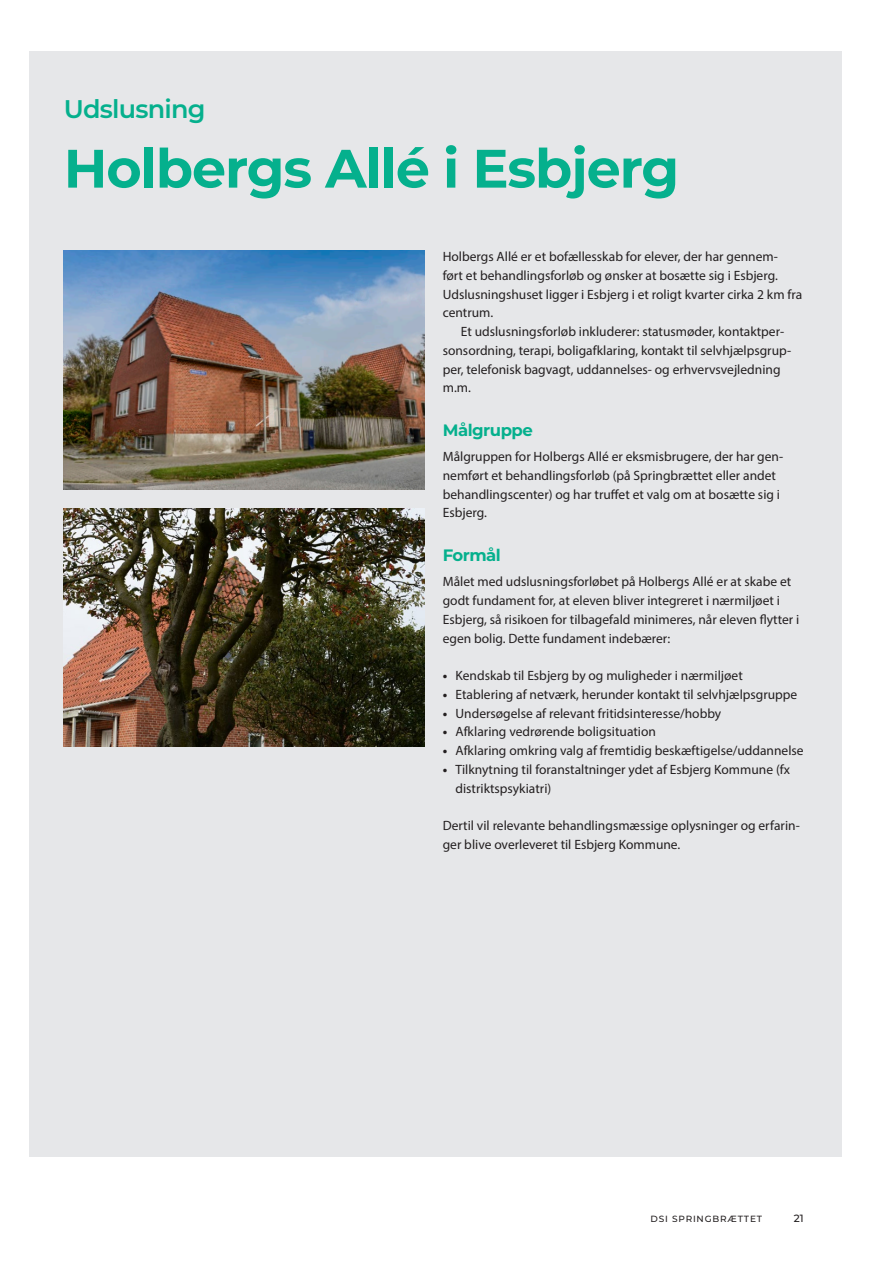
<style>
.page{position:relative;width:893px;height:1263px;background:#fff}
.page>*{position:absolute;margin:0;border:0;box-sizing:border-box;transform-origin:0 0}
.Overskrift_3{font:700 54px "Montserrat";letter-spacing:-.02em;color:#05b08d}
.Stor_underrubrik{font:600 25.5px "Montserrat";letter-spacing:-.03em;color:#05b08d}
.Mellemrubrik{font:700 16.5px "Montserrat";letter-spacing:-.03em;color:#05b08d}
.Brød_u_indryk{font:13.5px/18.8px "Myriad Pro";color:#231f20}
.Brød{font:13.5px/18.8px "Myriad Pro";color:#231f20}
.t1{font:500 10.5px "Montserrat";color:#231f20}
.t2{font:500 9px "Montserrat";letter-spacing:.09em;color:#231f20}
.s1{font-weight:700}
</style>
<div class="page">
<div style="left:30px;top:51px;width:812px;height:1106px;background:#e6e7e9"></div>
<img style="left:64px;top:251px;width:360px;height:238px">
<img style="left:64px;top:508px;width:360px;height:238px">
<p class="Stor_underrubrik" style="left:64px;top:91px;width:143px">Udslusning</p>
<p class="Overskrift_3" style="left:64px;top:130px;width:617px">Holbergs Allé i Esbjerg</p>
<p class="Brød_u_indryk" style="left:443px;top:247px;width:361px">Holbergs Allé er et bofællesskab for elever, der har gennem-<br>ført et behandlingsforløb og ønsker at bosætte sig i Esbjerg.<br>Udslusningshuset ligger i Esbjerg i et roligt kvarter cirka 2 km fra centrum.</p>
<p class="Brød" style="left:443px;top:322px;width:350px;text-indent:18px">Et udslusningsforløb inkluderer: statusmøder, kontaktper&shy;sonsordning, terapi, boligafklaring, kontakt til selvhjælpsgrup&shy;per, telefonisk bagvagt, uddannelses- og erhvervsvejledning m.m.</p>
<p class="Mellemrubrik" style="left:443px;top:418px;width:92px">Målgruppe</p>
<p class="Brød_u_indryk" style="left:443px;top:447px;width:342px">Målgruppen for Holbergs Allé er eksmisbrugere, der har gen&shy;nemført et behandlingsforløb (på Springbrættet eller andet behandlingscenter) og har truffet et valg om at bosætte sig i Esbjerg.</p>
<p class="Mellemrubrik" style="left:443px;top:543px;width:60px">Formål</p>
<p class="Brød_u_indryk" style="left:443px;top:572px;width:358px">Målet med udslusningsforløbet på Holbergs Allé er at skabe et godt fundament for, at eleven bliver integreret i nærmiljøet i Esbjerg, så risikoen for tilbagefald minimeres, når eleven flytter i egen bolig. Dette fundament indebærer:</p>
<p class="Brød_u_indryk" style="left:443px;top:666px;width:302px"><span class="s1">•</span> Kendskab til Esbjerg by og muligheder i nærmiljøet</p>
<p class="Brød_u_indryk" style="left:443px;top:685px;width:356px"><span class="s1">•</span> Etablering af netværk, herunder kontakt til selvhjælpsgruppe</p>
<p class="Brød_u_indryk" style="left:443px;top:703px;width:280px"><span class="s1">•</span> Undersøgelse af relevant fritidsinteresse/hobby</p>
<p class="Brød_u_indryk" style="left:443px;top:722px;width:215px"><span class="s1">•</span> Afklaring vedrørende boligsituation</p>
<p class="Brød_u_indryk" style="left:443px;top:741px;width:362px"><span class="s1">•</span> Afklaring omkring valg af fremtidig beskæftigelse/uddannelse</p>
<p class="Brød_u_indryk" style="left:455px;top:760px;width:336px;text-indent:-13px"><span class="s1">•</span> Tilknytning til foranstaltninger ydet af Esbjerg Kommune (fx distriktspsykiatri)</p>
<p class="Brød_u_indryk" style="left:443px;top:816px;width:359px">Dertil vil relevante behandlingsmæssige oplysninger og erfarin&shy;ger blive overleveret til Esbjerg Kommune.</p>
<p class="t2" style="left:651px;top:1212px;width:113px">DSI SPRINGBRÆTTET</p>
<p class="t1" style="left:794px;top:1211px;width:11px">21</p>
</div>
